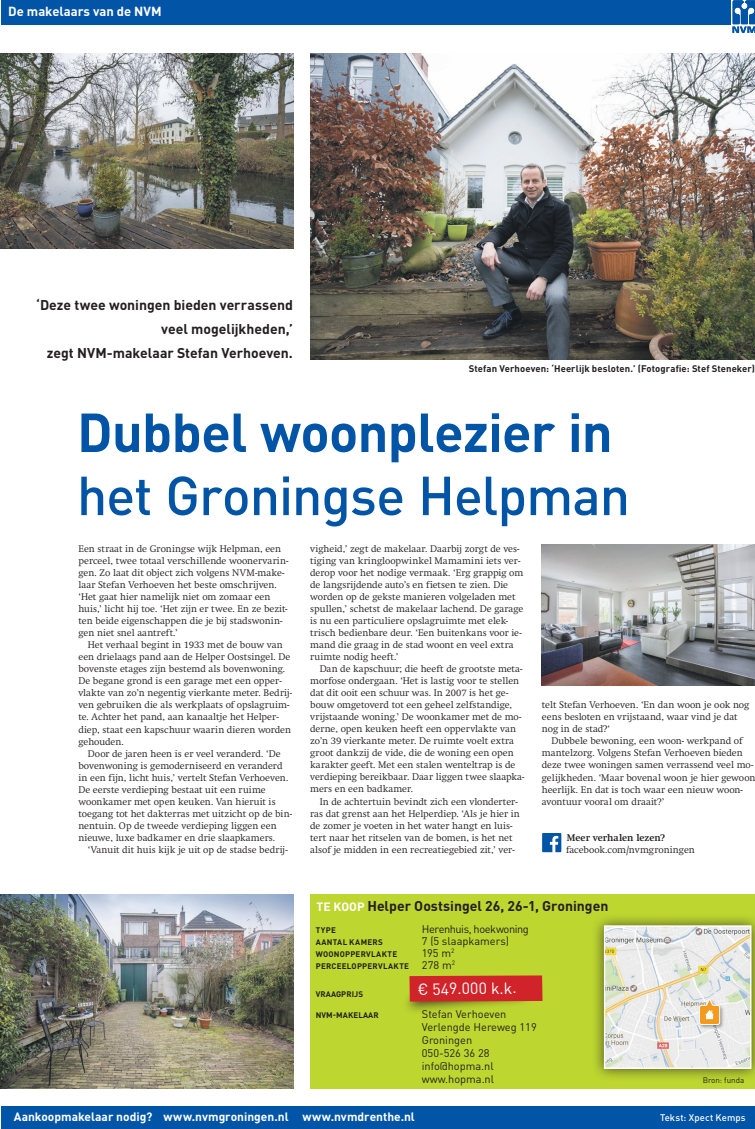
<style>
.page{position:relative;width:755px;height:1129px;background:#fff}
.page>*{position:absolute;margin:0;border:0;box-sizing:border-box;transform-origin:0 0}
.t1{font:700 54px "DINOT";letter-spacing:-.015em;color:#0154a6}
.t2{font:500 54px "DINOT";letter-spacing:-.015em;color:#0154a6}
.t3{font:16px "DINOT";color:#fff}
.t4{font:700 14px/24px "DINOT";color:#231f20;text-align:right}
.t5{font:700 13px "DINOT";color:#fff}
.t6{font:700 12px "DINOT";color:#fff}
.t7{font:11px/13px "DINOT";color:#231f20}
.t8{font:11px "DINOT";letter-spacing:-.04em;color:#231f20}
.t9{font:300 9.5px/12px "Swift";letter-spacing:.005em;color:#231f20}
.t10{font:700 9.5px "DINOT";letter-spacing:.01em;color:#231f20}
.t11{font:700 9.5px "Swift";letter-spacing:.005em;color:#231f20}
.t12{font:500 9.5px "DINOT";letter-spacing:.01em;color:#fff}
.t13{font:700 8px "DINOT";letter-spacing:.025em;color:#231f20}
.t14{font:8px "DINOT";color:#231f20}
.s1{font-size:12px;color:#fff}
.s2{font-weight:400;font-size:11px}
</style>
<div class="page">
<img style="left:310px;top:53px;width:444px;height:306px">
<img style="left:1px;top:53px;width:292px;height:195px">
<div style="left:310px;top:894px;width:444px;height:194px;background:#bed630"></div>
<div style="left:400px;top:974px;width:132px;height:40px;background:#231f20;opacity:.75"></div>
<div style="left:409px;top:975px;width:133px;height:26px;background:#d1232a"></div>
<div style="left:590px;top:912px;width:164px;height:169px;background:#231f20;opacity:.75"></div>
<div style="left:1px;top:1105px;width:753px;height:23px;background:#0154a6"></div>
<img style="left:1px;top:894px;width:292px;height:194px">
<div style="left:1px;top:0;width:729px;height:24px;background:#0154a6"></div>
<svg style="left:732px;top:0;width:22px;height:33px"></svg>
<svg style="left:602px;top:924px;width:149px;height:145px;background:#e3e3d9"></svg>
<svg style="left:542px;top:833px;width:19px;height:19px"></svg>
<img style="left:541px;top:544px;width:213px;height:141px">
<h3 class="t5" style="left:8px;top:2px;width:155px">De makelaars van de NVM</h3>
<h3 class="t4" style="left:36px;top:293px;width:258px">‘Deze twee woningen bieden verrassend veel mogelijkheden,’<br>zegt NVM-makelaar Stefan Verhoeven.</h3>
<p class="t10" style="left:468px;top:362px;width:287px">Stefan Verhoeven: ‘Heerlijk besloten.’ (Fotografie: Stef Steneker)</p>
<h1 class="t1" style="left:77px;top:395px;width:536px">Dubbel woonplezier in</h1>
<h1 class="t2" style="left:77px;top:459px;width:554px">het Groningse Helpman</h1>
<p class="t9" style="left:78px;top:543px;width:211px">Een straat in de Groningse wijk Helpman, een perceel, twee totaal verschillende woonervarin&shy;gen. Zo laat dit object zich volgens NVM-make&shy;laar Stefan Verhoeven het beste omschrijven. ‘Het gaat hier namelijk niet om zomaar een huis,’ licht hij toe. ‘Het zijn er twee. En ze bezit&shy;ten beide eigenschappen die je bij stadswonin&shy;gen niet snel aantreft.’</p>
<p class="t9" style="left:78px;top:639px;width:215px;text-indent:10px">Het verhaal begint in 1933 met de bouw van een drielaags pand aan de Helper Oostsingel. De bovenste etages zijn bestemd als bovenwoning.<br>De begane grond is een garage met een opper&shy;vlakte van zo’n negentig vierkante meter. Bedrij&shy;ven gebruiken die als werkplaats of opslagruim&shy;te. Achter het pand, aan kanaaltje het Helper&shy;diep, staat een kapschuur waarin dieren worden gehouden.</p>
<p class="t9" style="left:78px;top:747px;width:215px;text-indent:10px">Door de jaren heen is er veel veranderd. ‘De bovenwoning is gemoderniseerd en veranderd in een fijn, licht huis,’ vertelt Stefan Verhoeven.<br>De eerste verdieping bestaat uit een ruime woonkamer met open keuken. Van hieruit is toegang tot het dakterras met uitzicht op de bin&shy;nentuin. Op de tweede verdieping liggen een nieuwe, luxe badkamer en drie slaapkamers.</p>
<p class="t9" style="left:88px;top:843px;width:201px">‘Vanuit dit huis kijk je uit op de stadse bedrij-</p>
<p class="t9" style="left:310px;top:543px;width:214px">vigheid,’ zegt de makelaar. Daarbij zorgt de ves&shy;tiging van kringloopwinkel Mamamini iets ver&shy;derop voor het nodige vermaak. ‘Erg grappig om de langsrijdende auto’s en fietsen te zien. Die worden op de gekste manieren volgeladen met spullen,’ schetst de makelaar lachend. De garage is nu een particuliere opslagruimte met elek&shy;trisch bedienbare deur. ‘Een buitenkans voor ie&shy;mand die graag in de stad woont en veel extra ruimte nodig heeft.’</p>
<p class="t9" style="left:310px;top:663px;width:216px;text-indent:10px">Dan de kapschuur; die heeft de grootste meta&shy;morfose ondergaan. ‘Het is lastig voor te stellen dat dit ooit een schuur was. In 2007 is het ge&shy;bouw omgetoverd tot een geheel zelfstandige, vrijstaande woning.’ De woonkamer met de mo&shy;derne, open keuken heeft een oppervlakte van zo’n 39 vierkante meter. De ruimte voelt extra groot dankzij de vide, die de woning een open karakter geeft. Met een stalen wenteltrap is de verdieping bereikbaar. Daar liggen twee slaapka&shy;mers en een badkamer.</p>
<p class="t9" style="left:310px;top:795px;width:211px;text-indent:10px">In de achtertuin bevindt zich een vlonderter&shy;ras dat grenst aan het Helperdiep. ‘Als je hier in de zomer je voeten in het water hangt en luis&shy;tert naar het ritselen van de bomen, is het net alsof je midden in een recreatiegebied zit,’ ver-</p>
<p class="t9" style="left:541px;top:699px;width:209px">telt Stefan Verhoeven. ‘En dan woon je ook nog eens besloten en vrijstaand, waar vind je dat nog in de stad?‘</p>
<p class="t9" style="left:541px;top:735px;width:215px;text-indent:10px">Dubbele bewoning, een woon- werkpand of mantelzorg. Volgens Stefan Verhoeven bieden deze twee woningen samen verrassend veel mo&shy;gelijkheden. ‘Maar bovenal woon je hier gewoon heerlijk. En dat is toch waar een nieuw woon&shy;avontuur vooral om draait?’</p>
<p class="t11" style="left:566px;top:831px;width:100px">Meer verhalen lezen?</p>
<p class="t9" style="left:565px;top:843px;width:130px">facebook.com/nvmgroningen</p>
<h3 class="t4" style="left:316px;top:893px;width:293px"><span class="s1">TE KOOP</span> Helper Oostsingel 26, 26-1, Groningen</h3>
<p class="t13" style="left:315px;top:924px;width:22px">TYPE</p>
<p class="t8" style="left:421px;top:921px;width:108px">Herenhuis, hoekwoning</p>
<p class="t13" style="left:315px;top:936px;width:68px">AANTAL KAMERS</p>
<p class="t7" style="left:421px;top:933px;width:89px">7 (5 slaapkamers)</p>
<p class="t13" style="left:315px;top:948px;width:83px">WOONOPPERVLAKTE</p>
<p class="t7" style="left:421px;top:945px;width:34px">195 m<sup>2</sup></p>
<p class="t13" style="left:315px;top:960px;width:141px">PERCEELOPPERVLAKTE <span class="s2">278 m</span><sup>2</sup></p>
<p class="t13" style="left:315px;top:988px;width:49px">VRAAGPRIJS</p>
<p class="t13" style="left:315px;top:1009px;width:64px">NVM-MAKELAAR</p>
<p class="t7" style="left:421px;top:1006px;width:116px">Stefan Verhoeven<br>Verlengde Hereweg 119<br>Groningen<br>050-526 36 28 info@hopma.nl www.hopma.nl</p>
<h2 class="t3" style="left:417px;top:978px;width:101px;rotate:-1deg">€ 549.000 k.k.</h2>
<p class="t14" style="left:702px;top:1073px;width:43px">Bron: funda</p>
<p class="t6" style="left:14px;top:1108px;width:402px">Aankoopmakelaar nodig? www.nvmgroningen.nl www.nvmdrenthe.nl</p>
<p class="t12" style="left:659px;top:1111px;width:87px">Tekst: Xpect Kemps</p>
</div>
